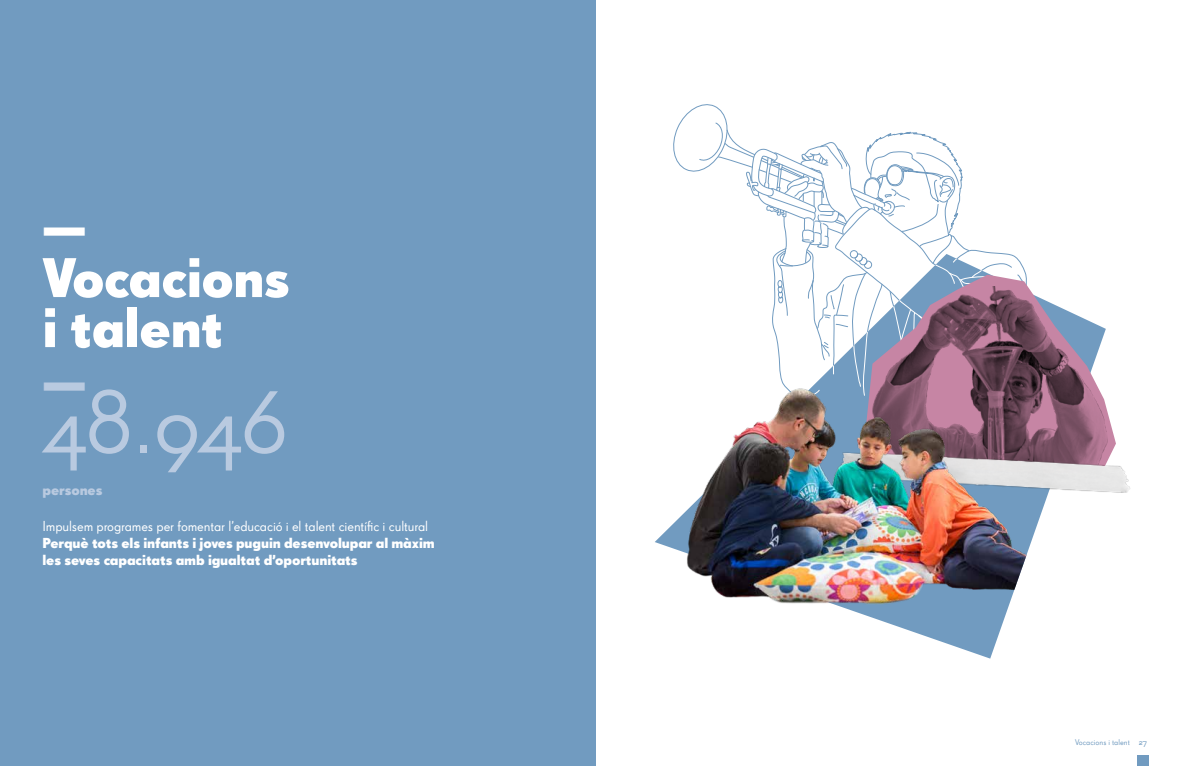
<style>
.page{position:relative;width:1191px;height:766px;background:#fff}
.page>*{position:absolute;margin:0;border:0;box-sizing:border-box;transform-origin:0 0}
.t1{font:90px "Super Grotesk Pro";color:#b9cae0}
.t2{font:700 54px/50px "Super Grotesk Pro";letter-spacing:-.01em;color:#fff;scale:.7 1}
.t3{font:700 54px "Super Grotesk Pro";color:#b9cae0;scale:.7 1}
.t4{font:700 14px/16.8px "Super Grotesk Pro";letter-spacing:-.01em;color:#fff}
.t5{font:14px "Super Grotesk Pro";letter-spacing:-.01em;color:#fff}
.t6{font:700 14px "Super Grotesk Pro";letter-spacing:-.01em;color:#b9cae0}
.t7{font:8px "Super Grotesk Pro";color:#719bc0}
.s1{font-size:9px}
</style>
<div class="page">
<div style="left:0;top:0;width:595px;height:765px;background:#719bc0"></div>
<svg style="left:655px;top:518px;width:353px;height:140px"></svg>
<svg style="left:673px;top:104px;width:353px;height:253px"></svg>
<svg style="left:865px;top:274px;width:251px;height:174px"></svg>
<img style="left:868px;top:286px;width:245px;height:162px">
<img style="left:1069px;top:448px;width:61px;height:45px">
<img style="left:679px;top:357px;width:390px;height:252px">
<div style="left:1137px;top:754px;width:11px;height:11px;background:#719bc0"></div>
<h2 class="t2" style="left:43px;top:202px;width:355px">—<br>Vocacions i talent</h2>
<h2 class="t3" style="left:43px;top:349px;width:64px">—</h2>
<h1 class="t1" style="left:43px;top:369px;width:247px">48.946</h1>
<p class="t6" style="left:43px;top:480px;width:61px">persones</p>
<p class="t5" style="left:43px;top:518px;width:387px">Impulsem programes per fomentar l’educació i el talent científic i cultural</p>
<p class="t4" style="left:43px;top:534px;width:394px">Perquè tots els infants i joves puguin desenvolupar al màxim les seves capacitats amb igualtat d’oportunitats</p>
<p class="t7" style="left:1075px;top:737px;width:73px">Vocacions i talent <span class="s1">27</span></p>
</div>
